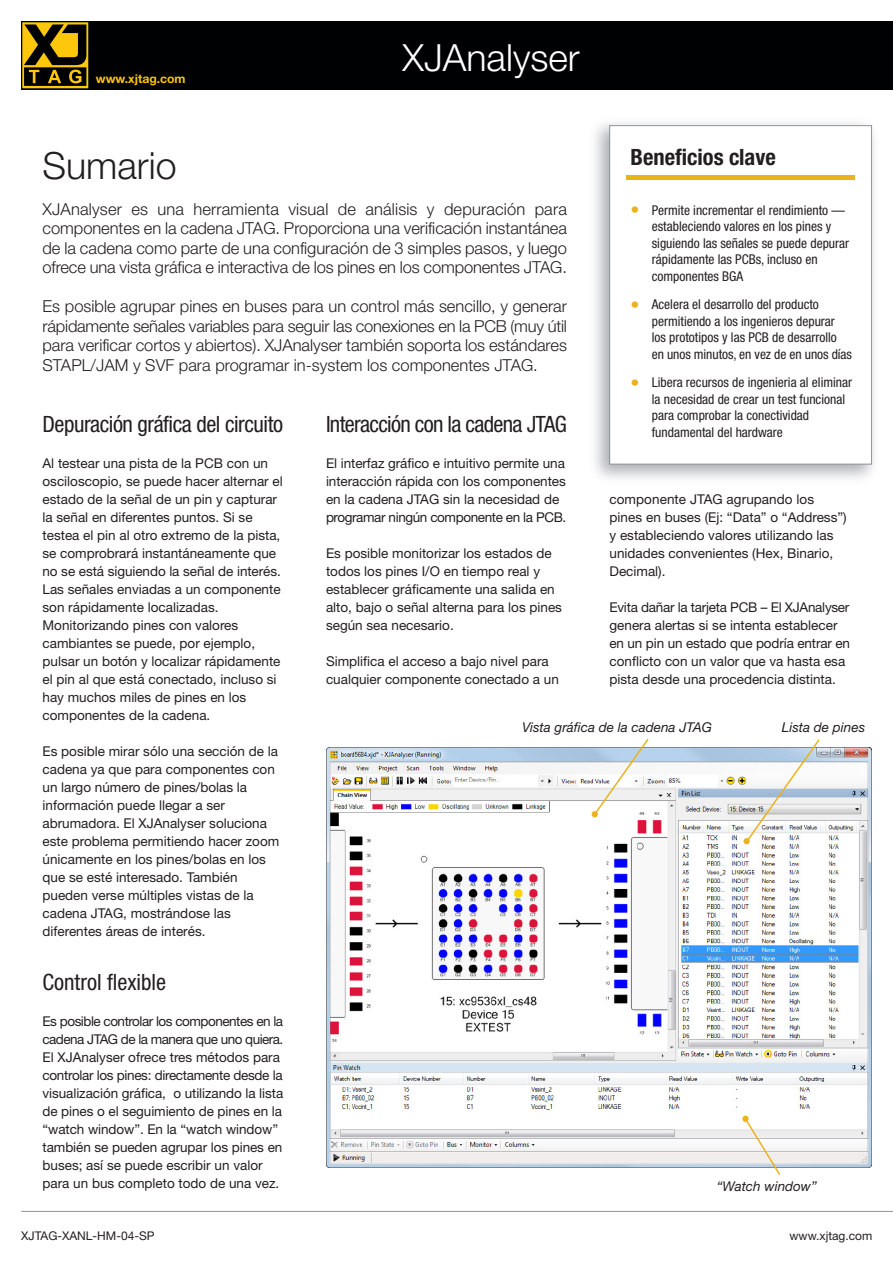
<style>
.page{position:relative;width:893px;height:1263px;background:#fff}
.page>*{position:absolute;margin:0;border:0;box-sizing:border-box;transform-origin:0 0}
.t1{font:300 37.5px "Helvetica Neue LT";color:#fff}
.t2{font:300 37.5px "Helvetica Neue LT";color:#231f20}
.t3{font:condensed 22.5px "Helvetica Neue";letter-spacing:-.02em;color:#231f20}
.t4{font:condensed 22.5px "Helvetica Neue";color:#231f20}
.t5{font:700 condensed 22.5px "Helvetica Neue";color:#231f20}
.t6{font:300 16.5px/19.5px "Helvetica Neue LT";letter-spacing:-.005em;color:#231f20;text-align:justify}
.t7{font:13.5px/18px "Helvetica Neue LT";color:#231f20}
.t8{font:condensed 13.5px/16.5px "Helvetica Neue";color:#231f20}
.t9{font:italic 13.5px "Helvetica Neue LT";color:#231f20}
.t10{font:700 12.15px "Helvetica Neue LT";color:#fec70c}
.t11{font:12px "Helvetica Neue LT";color:#231f20}
.s1{font-size:18px;color:#eab21b}
</style>
<div class="page">
<div style="left:21px;top:21px;width:872px;height:68px;background:#000103"></div>
<svg style="left:22px;top:22px;width:66px;height:66px"></svg>
<img style="left:326px;top:748px;width:546px;height:419px">
<svg style="left:744px;top:739px;width:77px;height:105px"></svg>
<svg style="left:743px;top:1116px;width:39px;height:59px"></svg>
<div style="left:742px;top:1116px;width:7px;height:6px;background:#eab21b;border-radius:50%"></div>
<div style="left:743px;top:838px;width:7px;height:6px;background:#eab21b;border-radius:3px"></div>
<svg style="left:592px;top:739px;width:58px;height:78px"></svg>
<div style="left:609px;top:125px;width:263px;height:339px;border:1px solid #8f9299"></div>
<hr style="left:626px;top:175px;width:229px;height:4px;background:#eab21b">
<hr style="left:21px;top:1211px;width:872px;height:1px;background:#8f9299">
<p class="t10" style="left:96px;top:72px;width:91px">www.xjtag.com</p>
<h1 class="t1" style="left:403px;top:35px;width:179px">XJAnalyser</h1>
<h2 class="t5" style="left:630px;top:143px;width:147px">Beneficios clave</h2>
<p class="t8" style="left:652px;top:201px;width:199px;text-indent:-21px"><span class="s1">•</span> Permite incrementar el rendimiento — estableciendo valores en los pines y siguiendo las señales se puede depurar rápidamente las PCBs, incluso en componentes BGA</p>
<p class="t8" style="left:652px;top:296px;width:202px;text-indent:-21px"><span class="s1">•</span> Acelera el desarrollo del producto permitiendo a los ingenieros depurar los prototipos y las PCB de desarrollo en unos minutos, en vez de en unos días</p>
<p class="t8" style="left:652px;top:374px;width:202px;text-indent:-21px"><span class="s1">•</span> Libera recursos de ingenieria al eliminar la necesidad de crear un test funcional para comprobar la conectividad fundamental del hardware</p>
<h1 class="t2" style="left:43px;top:142px;width:136px">Sumario</h1>
<p class="t6" style="left:43px;top:199px;width:526px">XJAnalyser es una herramienta visual de análisis y depuración para componentes en la cadena JTAG. Proporciona una verificación instantánea de la cadena como parte de una configuración de 3 simples pasos, y luego ofrece una vista gráfica e interactiva de los pines en los componentes JTAG.</p>
<p class="t6" style="left:43px;top:296px;width:526px">Es posible agrupar pines en buses para un control más sencillo, y generar rápidamente señales variables para seguir las conexiones en la PCB (muy útil para verificar cortos y abiertos). XJAnalyser también soporta los estándares STAPL/JAM y SVF para programar in-system los componentes JTAG.</p>
<h2 class="t3" style="left:43px;top:411px;width:242px">Depuración gráfica del circuito</h2>
<p class="t7" style="left:43px;top:454px;width:242px">Al testear una pista de la PCB con un osciloscopio, se puede hacer alternar el estado de la señal de un pin y capturar la señal en diferentes puntos. Si se testea el pin al otro extremo de la pista, se comprobrará instantáneamente que no se está siguiendo la señal de interés.<br>Las señales enviadas a un componente son rápidamente localizadas.<br>Monitorizando pines con valores cambiantes se puede, por ejemplo, pulsar un botón y localizar rápidamente el pin al que está conectado, incluso si hay muchos miles de pines en los componentes de la cadena.</p>
<p class="t7" style="left:43px;top:742px;width:238px">Es posible mirar sólo una sección de la cadena ya que para componentes con un largo número de pines/bolas la información puede llegar a ser abrumadora. El XJAnalyser soluciona este problema permitiendo hacer zoom únicamente en los pines/bolas en los que se esté interesado. También pueden verse múltiples vistas de la cadena JTAG, mostrándose las diferentes áreas de interés.</p>
<h2 class="t4" style="left:43px;top:969px;width:125px">Control flexible</h2>
<p class="t7" style="left:43px;top:1012px;width:242px">Es posible controlar los componentes en la cadena JTAG de la manera que uno quiera.<br>El XJAnalyser ofrece tres métodos para controlar los pines: directamente desde la visualización gráfica, o utilizando la lista de pines o el seguimiento de pines en la “watch window”. En la “watch window” también se pueden agrupar los pines en buses; así se puede escribir un valor para un bus completo todo de una vez.</p>
<h2 class="t3" style="left:326px;top:411px;width:242px">Interacción con la cadena JTAG</h2>
<p class="t7" style="left:326px;top:454px;width:242px">El interfaz gráfico e intuitivo permite una interacción rápida con los componentes en la cadena JTAG sin la necesidad de programar ningún componente en la PCB.</p>
<p class="t7" style="left:326px;top:544px;width:238px">Es posible monitorizar los estados de todos los pines I/O en tiempo real y establecer gráficamente una salida en alto, bajo o señal alterna para los pines según sea necesario.</p>
<p class="t7" style="left:326px;top:652px;width:234px">Simplifica el acceso a bajo nivel para cualquier componente conectado a un</p>
<p class="t7" style="left:609px;top:490px;width:239px">componente JTAG agrupando los pines en buses (Ej: “Data” o “Address”) y estableciendo valores utilizando las unidades convenientes (Hex, Binario,<br>Decimal).</p>
<p class="t7" style="left:609px;top:598px;width:242px">Evita dañar la tarjeta PCB – El XJAnalyser genera alertas si se intenta establecer en un pin un estado que podría entrar en conflicto con un valor que va hasta esa pista desde una procedencia distinta.</p>
<p class="t9" style="left:522px;top:719px;width:192px">Vista gráfica de la cadena JTAG</p>
<p class="t9" style="left:782px;top:719px;width:85px">Lista de pines</p>
<p class="t9" style="left:717px;top:1178px;width:102px">“Watch window”</p>
<p class="t11" style="left:21px;top:1229px;width:135px">XJTAG-XANL-HM-04-SP</p>
<p class="t11" style="left:789px;top:1229px;width:84px">www.xjtag.com</p>
</div>
